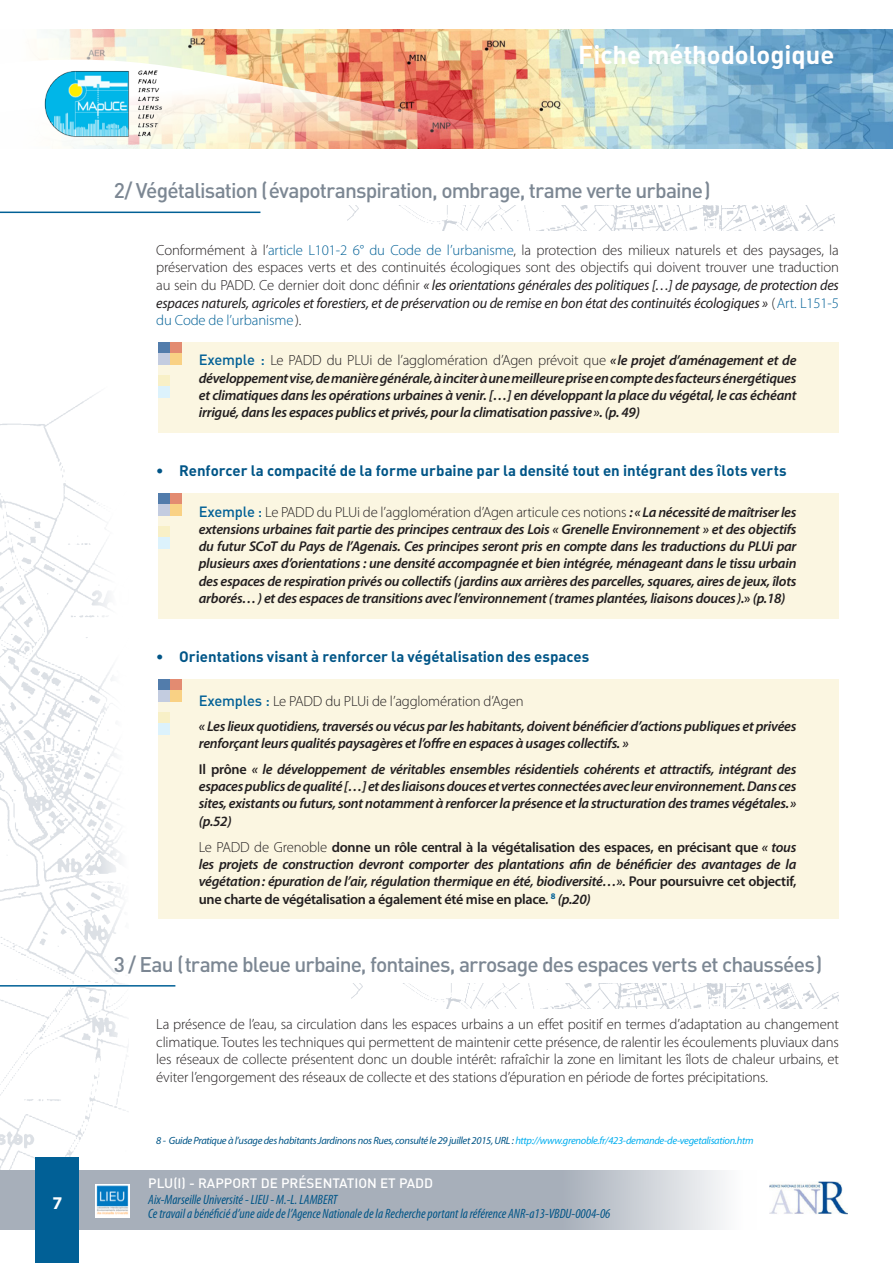
<style>
.page{position:relative;width:893px;height:1263px;background:#fff}
.page>*{position:absolute;margin:0;border:0;box-sizing:border-box;transform-origin:0 0}
.t1{font:25.5px "DIN Bold Alternate";color:#fff}
.t2{font:500 21px "DIN";letter-spacing:-.045em;color:#7c8793}
.t3{font:700 18px "Myriad";color:#fff}
.t4{font:15px "DIN Bold Alternate";color:#015587}
.t5{font:300 14.7px/17.7px "Myriad Pro";letter-spacing:-.01em;color:#231f20;text-align:justify}
.t6{font:italic 600 14.25px/17.1px "Myriad Pro";letter-spacing:-.02em;color:#231f20;text-align:justify}
.t7{font:italic condensed 13.5px/13.5px "Myriad Pro";color:#015587}
.t8{font:500 13.5px "DIN";color:#fff}
.t9{font:italic 10.5px "Myriad Pro";letter-spacing:-.03em;color:#015587}
.s1{color:#016096}
.s2{font-weight:400;font-style:italic}
.s3{font-family:"DIN";font-weight:500;color:#016096}
.s4{font-weight:600;font-style:italic;font-size:14.25px}
.s5{font-style:normal}
.s6{font-weight:300;font-style:normal;font-size:14.7px}
.s7{color:#00aeef}
</style>
<div class="page">
<img style="left:0;top:391px;width:129px;height:779px">
<svg style="left:0;top:1170px;width:725px;height:60px;background:#b0b7c1"></svg>
<img style="left:35px;top:29px;width:857px;height:120px">
<div style="left:35px;top:1158px;width:44px;height:105px;background:#016096"></div>
<img style="left:95px;top:1184px;width:34px;height:34px">
<img style="left:769px;top:1181px;width:78px;height:33px">
<img style="left:43px;top:68px;width:124px;height:70px">
<hr style="left:0;top:212px;width:260px;height:1px;background:#016096">
<img style="left:348px;top:205px;width:487px;height:26px">
<hr style="left:0;top:985px;width:175px;height:1px;background:#016096">
<img style="left:352px;top:983px;width:487px;height:26px">
<div style="left:159px;top:343px;width:680px;height:90px;background:#fbf6e1"></div>
<div style="left:159px;top:342px;width:11px;height:12px;background:#527cab"></div>
<div style="left:159px;top:354px;width:11px;height:11px;background:#c3cce0"></div>
<div style="left:170px;top:342px;width:11px;height:12px;background:#e38b71"></div>
<div style="left:170px;top:354px;width:11px;height:11px;background:#f9d184"></div>
<div style="left:159px;top:376px;width:11px;height:11px;background:#f8f0c7"></div>
<div style="left:159px;top:387px;width:11px;height:11px;background:#dcf2fc"></div>
<div style="left:159px;top:493px;width:680px;height:126px;background:#fbf6e1"></div>
<div style="left:159px;top:493px;width:11px;height:11px;background:#527cab"></div>
<div style="left:159px;top:504px;width:11px;height:11px;background:#c3cce0"></div>
<div style="left:170px;top:493px;width:11px;height:11px;background:#e38b71"></div>
<div style="left:170px;top:504px;width:11px;height:11px;background:#f9d184"></div>
<div style="left:159px;top:526px;width:11px;height:11px;background:#f8f0c7"></div>
<div style="left:159px;top:537px;width:11px;height:11px;background:#dcf2fc"></div>
<div style="left:159px;top:679px;width:680px;height:239px;background:#fbf6e1"></div>
<div style="left:159px;top:679px;width:11px;height:11px;background:#527cab"></div>
<div style="left:159px;top:690px;width:11px;height:11px;background:#c3cce0"></div>
<div style="left:170px;top:679px;width:11px;height:11px;background:#e38b71"></div>
<div style="left:170px;top:690px;width:11px;height:11px;background:#f9d184"></div>
<div style="left:159px;top:712px;width:11px;height:11px;background:#f8f0c7"></div>
<div style="left:159px;top:723px;width:11px;height:11px;background:#dcf2fc"></div>
<p class="t3" style="left:52px;top:1194px;width:11px">7</p>
<h1 class="t1" style="left:578px;top:38px;width:258px">Fiche méthodologique</h1>
<h2 class="t2" style="left:114px;top:177px;width:598px">2/ Végétalisation (évapotranspiration, ombrage, trame verte urbaine)</h2>
<p class="t5" style="left:156px;top:241px;width:684px">Conformément à l’<span class="s1">article L101-2 6° du Code de l’urbanisme</span>, la protection des milieux naturels et des paysages, la préservation des espaces verts et des continuités écologiques sont des objectifs qui doivent trouver une traduction au sein du PADD. Ce dernier doit donc définir <span class="s2">« les orientations générales des politiques […] de paysage, de protection des espaces naturels, agricoles et forestiers, et de préservation ou de remise en bon état des continuités écologiques »</span> (<span class="s1">Art. L151-5 du Code de l’urbanisme</span>).</p>
<p class="t5" style="left:199px;top:352px;width:599px"><span class="s3">Exemple :</span> Le PADD du PLUi de l’agglomération d’Agen prévoit que <span class="s4">«le projet d’aménagement et de</span></p>
<p class="t6" style="left:199px;top:369px;width:599px">développement vise, de manière générale, à inciter à une meilleure prise en compte des facteurs énergétiques et climatiques dans les opérations urbaines à venir. […] en développant la place du végétal, le cas échéant irrigué, dans les espaces publics et privés, pour la climatisation passive». (p. 49)</p>
<p class="t4" style="left:156px;top:461px;width:632px">• Renforcer la compacité de la forme urbaine par la densité tout en intégrant des îlots verts</p>
<p class="t5" style="left:199px;top:503px;width:599px"><span class="s3">Exemple :</span> Le PADD du PLUi de l’agglomération d’Agen articule ces notions <span class="s4">: « La nécessité de maîtriser les</span></p>
<p class="t6" style="left:199px;top:520px;width:599px">extensions urbaines fait partie des principes centraux des Lois « Grenelle Environnement » et des objectifs du futur SCoT du Pays de l’Agenais. Ces principes seront pris en compte dans les traductions du PLUi par plusieurs axes d’orientations : une densité accompagnée et bien intégrée, ménageant dans le tissu urbain des espaces de respiration privés ou collectifs (jardins aux arrières des parcelles, squares, aires de jeux, îlots arborés…) et des espaces de transitions avec l’environnement (trames plantées, liaisons douces).<span class="s5">»</span> (p.18)</p>
<p class="t4" style="left:156px;top:647px;width:435px">• Orientations visant à renforcer la végétalisation des espaces</p>
<p class="t5" style="left:199px;top:692px;width:326px"><span class="s3">Exemples :</span> Le PADD du PLUi de l’agglomération d’Agen</p>
<p class="t6" style="left:199px;top:717px;width:599px">« Les lieux quotidiens, traversés ou vécus par les habitants, doivent bénéficier d’actions publiques et privées renforçant leurs qualités paysagères et l’offre en espaces à usages collectifs. »</p>
<p class="t6" style="left:199px;top:760px;width:599px"><span class="s5">Il prône</span> « le développement de véritables ensembles résidentiels cohérents et attractifs, intégrant des espaces publics de qualité […] et des liaisons douces et vertes connectées avec leur environnement. Dans ces sites, existants ou futurs, sont notamment à renforcer la présence et la structuration des trames végétales.» (p.52)</p>
<p class="t6" style="left:199px;top:838px;width:599px"><span class="s6">Le PADD de Grenoble</span> <span class="s5">donne un rôle central à la végétalisation des espaces, en précisant que</span> « tous les projets de construction devront comporter des plantations afin de bénéficier des avantages de la végétation: épuration de l’air, régulation thermique en été, biodiversité…». <span class="s5">Pour poursuivre cet objectif, une charte de végétalisation a également été mise en place</span>. <sup>8</sup> (p.20)</p>
<h2 class="t2" style="left:114px;top:951px;width:710px">3 / Eau (trame bleue urbaine, fontaines, arrosage des espaces verts et chaussées)</h2>
<p class="t5" style="left:156px;top:1015px;width:684px">La présence de l’eau, sa circulation dans les espaces urbains a un effet positif en termes d’adaptation au changement climatique. Toutes les techniques qui permettent de maintenir cette présence, de ralentir les écoulements pluviaux dans les réseaux de collecte présentent donc un double intérêt: rafraîchir la zone en limitant les îlots de chaleur urbains, et éviter l’engorgement des réseaux de collecte et des stations d’épuration en période de fortes précipitations.</p>
<p class="t9" style="left:156px;top:1134px;width:599px">8 - Guide Pratique à l’usage des habitants Jardinons nos Rues, consulté le 29 juillet 2015, URL : <span class="s7">http://www.grenoble.fr/423-demande-de-vegetalisation.htm</span></p>
<p class="t8" style="left:148px;top:1174px;width:286px">PLU(I) - RAPPORT DE PRÉSENTATION ET PADD</p>
<p class="t7" style="left:148px;top:1193px;width:464px">Aix-Marseille Université - LIEU - M.-L. LAMBERT<br>Ce travail a bénéficié d’une aide de l’Agence Nationale de la Recherche portant la référence ANR-a13-VBDU-0004-06</p>
</div>
